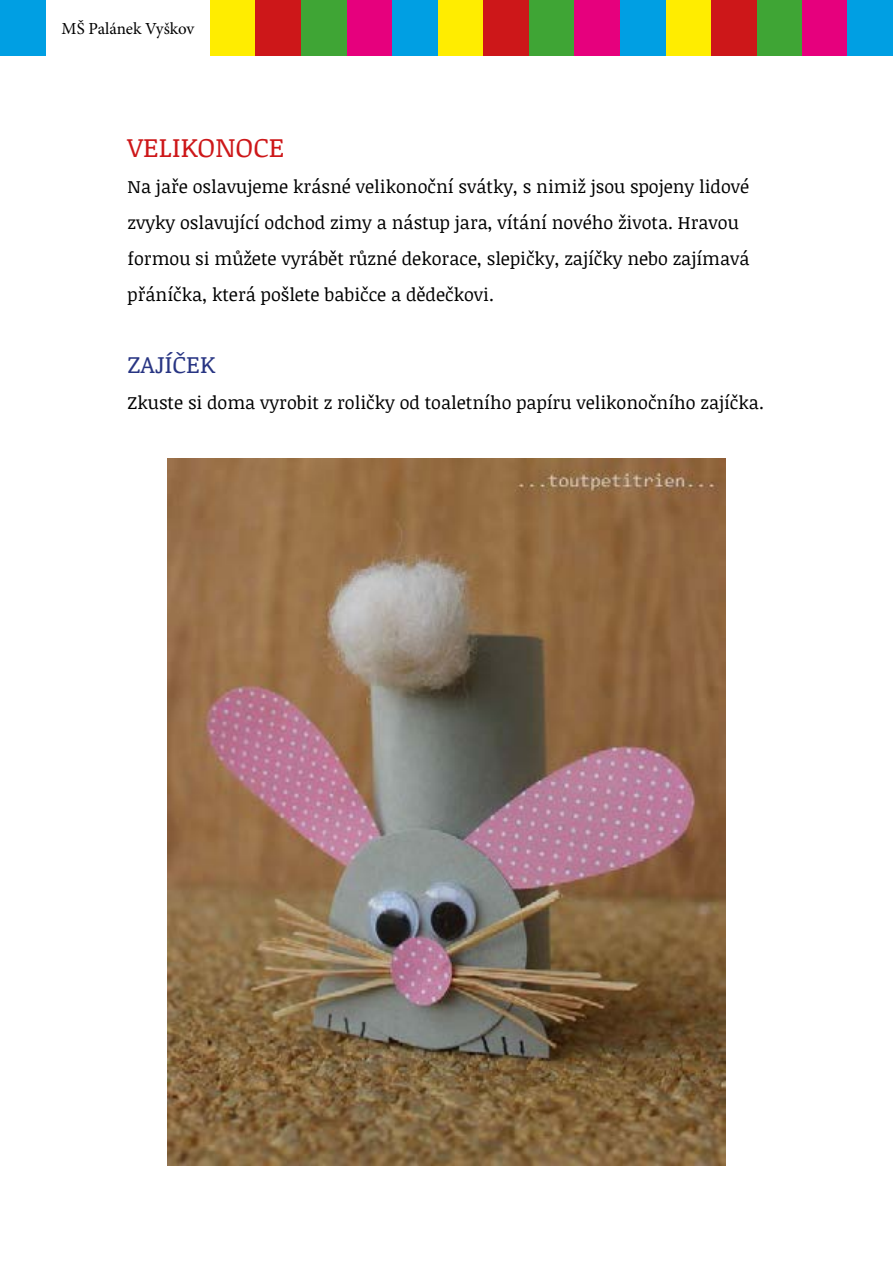
<style>
.page{position:relative;width:893px;height:1263px;background:#fff}
.page>*{position:absolute;margin:0;border:0;box-sizing:border-box;transform-origin:0 0}
.t1{font:27px "Noticia Text";color:#cd1719}
.t2{font:24px "Noticia Text";color:#283583}
.t3{font:18px/36px "Noticia Text";color:#000}
.t4{font:16.95px "Minion Pro";letter-spacing:-.005em;color:#000}
</style>
<div class="page">
<div style="left:210px;top:0;width:46px;height:56px;background:#ffed00"></div>
<div style="left:438px;top:0;width:45px;height:56px;background:#ffed00"></div>
<div style="left:665px;top:0;width:46px;height:56px;background:#ffed00"></div>
<div style="left:301px;top:0;width:46px;height:56px;background:#3fa535"></div>
<div style="left:529px;top:0;width:45px;height:56px;background:#3fa535"></div>
<div style="left:756px;top:0;width:46px;height:56px;background:#3fa535"></div>
<div style="left:256px;top:0;width:45px;height:56px;background:#cd1719"></div>
<div style="left:483px;top:0;width:46px;height:56px;background:#cd1719"></div>
<div style="left:711px;top:0;width:45px;height:56px;background:#cd1719"></div>
<div style="left:347px;top:0;width:45px;height:56px;background:#e6007d"></div>
<div style="left:574px;top:0;width:46px;height:56px;background:#e6007d"></div>
<div style="left:802px;top:0;width:45px;height:56px;background:#e6007d"></div>
<div style="left:392px;top:0;width:46px;height:56px;background:#009fe3"></div>
<div style="left:620px;top:0;width:45px;height:56px;background:#009fe3"></div>
<div style="left:847px;top:0;width:46px;height:56px;background:#009fe3"></div>
<div style="left:0;top:0;width:46px;height:56px;background:#009fe3"></div>
<img style="left:167px;top:458px;width:559px;height:707px">
<p class="t4" style="left:62px;top:17px;width:134px">MŠ Palánek Vyškov</p>
<h1 class="t1" style="left:128px;top:128px;width:158px">VELIKONOCE</h1>
<p class="t3" style="left:128px;top:168px;width:624px">Na jaře oslavujeme krásné velikonoční svátky, s nimiž jsou spojeny lidové zvyky oslavující odchod zimy a nástup jara, vítání nového života. Hravou formou si můžete vyrábět různé dekorace, slepičky, zajíčky nebo zajímavá přáníčka, která pošlete babičce a dědečkovi.</p>
<h2 class="t2" style="left:128px;top:347px;width:89px">ZAJÍČEK</h2>
<p class="t3" style="left:128px;top:384px;width:638px">Zkuste si doma vyrobit z roličky od toaletního papíru velikonočního zajíčka.</p>
</div>
